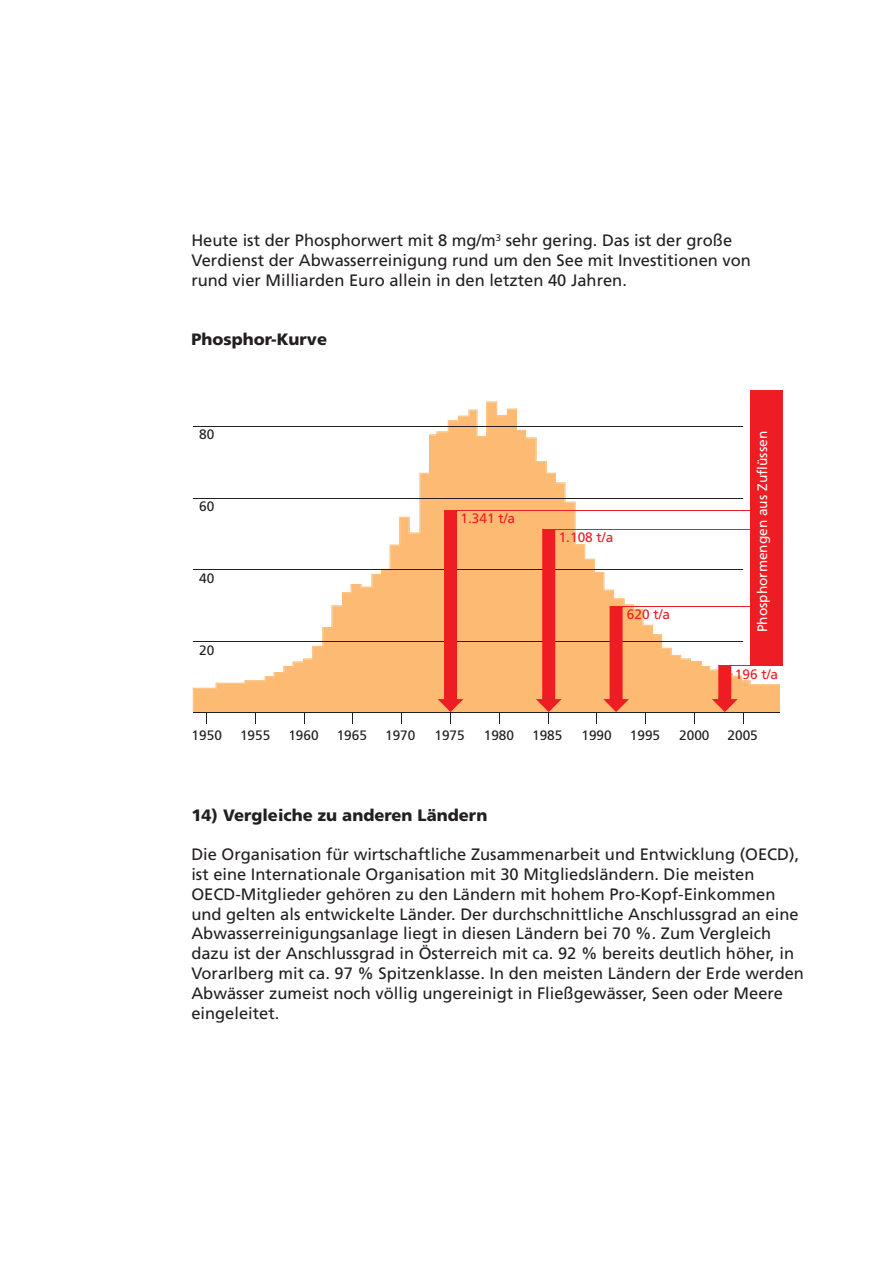
<style>
.page{position:relative;width:893px;height:1263px;background:#fff}
.page>*{position:absolute;margin:0;border:0;box-sizing:border-box;transform-origin:0 0}
.t1{font:16.5px/19.8px "Frutiger";color:#231f20}
.t2{font:900 16.5px "Frutiger";color:#231f20}
.t3{font:13.65px "Frutiger";color:#231f20}
.t4{font:13.65px "Frutiger";color:#ee1d23}
.t5{font:13.65px "Frutiger";color:#fff}
</style>
<div class="page">
<svg style="left:193px;top:401px;width:587px;height:311px"></svg>
<hr style="left:193px;top:711px;width:586px;height:1px;background:#231f20">
<hr style="left:193px;top:641px;width:550px;height:1px;background:#231f20">
<hr style="left:193px;top:569px;width:550px;height:1px;background:#231f20">
<hr style="left:193px;top:498px;width:550px;height:1px;background:#231f20">
<hr style="left:193px;top:426px;width:550px;height:1px;background:#231f20">
<svg style="left:438px;top:510px;width:25px;height:213px;background:#f26e50"></svg>
<svg style="left:536px;top:529px;width:26px;height:194px;background:#f27152"></svg>
<svg style="left:603px;top:606px;width:26px;height:106px;background:#f36a4a"></svg>
<svg style="left:712px;top:666px;width:32px;height:57px"></svg>
<hr style="left:444px;top:510px;width:338px;height:1px;background:#ee1d23">
<hr style="left:542px;top:529px;width:240px;height:1px;background:#ee1d23">
<hr style="left:610px;top:606px;width:172px;height:1px;background:#ee1d23">
<hr style="left:718px;top:665px;width:64px;height:1px;background:#ee1d23">
<div style="left:750px;top:390px;width:32px;height:276px;background:#ee1d23"></div>
<p class="t1" style="left:191px;top:231px;width:542px">Heute ist der Phosphorwert mit 8 mg/m<sup>3</sup> sehr gering. Das ist der große</p>
<p class="t1" style="left:191px;top:250px;width:561px">Verdienst der Abwasserreinigung rund um den See mit Investitionen von</p>
<p class="t1" style="left:191px;top:270px;width:437px">rund vier Milliarden Euro allein in den letzten 40 Jahren.</p>
<p class="t2" style="left:191px;top:329px;width:137px">Phosphor-Kurve</p>
<p class="t3" style="left:199px;top:426px;width:17px">80</p>
<p class="t3" style="left:199px;top:498px;width:17px">60</p>
<p class="t3" style="left:199px;top:570px;width:17px">40</p>
<p class="t3" style="left:199px;top:642px;width:17px">20</p>
<p class="t4" style="left:461px;top:510px;width:56px">1.341 t/a</p>
<p class="t4" style="left:559px;top:529px;width:56px">1.108 t/a</p>
<p class="t4" style="left:627px;top:606px;width:45px">620 t/a</p>
<p class="t5" style="left:754px;top:632px;width:202px;rotate:-90deg">Phosphormengen aus Zuflüssen</p>
<p class="t4" style="left:735px;top:666px;width:45px">196 t/a</p>
<p class="t3" style="left:192px;top:727px;width:32px">1950</p>
<p class="t3" style="left:240px;top:727px;width:32px">1955</p>
<p class="t3" style="left:288px;top:727px;width:32px">1960</p>
<p class="t3" style="left:337px;top:727px;width:32px">1965</p>
<p class="t3" style="left:385px;top:727px;width:32px">1970</p>
<p class="t3" style="left:434px;top:727px;width:32px">1975</p>
<p class="t3" style="left:484px;top:727px;width:32px">1980</p>
<p class="t3" style="left:532px;top:727px;width:32px">1985</p>
<p class="t3" style="left:581px;top:727px;width:32px">1990</p>
<p class="t3" style="left:630px;top:727px;width:32px">1995</p>
<p class="t3" style="left:679px;top:727px;width:32px">2000</p>
<p class="t3" style="left:727px;top:727px;width:32px">2005</p>
<p class="t2" style="left:191px;top:805px;width:298px">14) Vergleiche zu anderen Ländern</p>
<p class="t1" style="left:191px;top:844px;width:614px">Die Organisation für wirtschaftliche Zusammenarbeit und Entwicklung (OECD), ist eine Internationale Organisation mit 30 Mitgliedsländern. Die meisten OECD-Mitglieder gehören zu den Ländern mit hohem Pro-Kopf-Einkommen und gelten als entwickelte Länder. Der durchschnittliche Anschlussgrad an eine Abwasserreinigungsanlage liegt in diesen Ländern bei 70 %. Zum Vergleich dazu ist der Anschlussgrad in Österreich mit ca. 92 % bereits deutlich höher, in Vorarlberg mit ca. 97 % Spitzenklasse. In den meisten Ländern der Erde werden Abwässer zumeist noch völlig ungereinigt in Fließgewässer, Seen oder Meere eingeleitet.</p>
</div>
